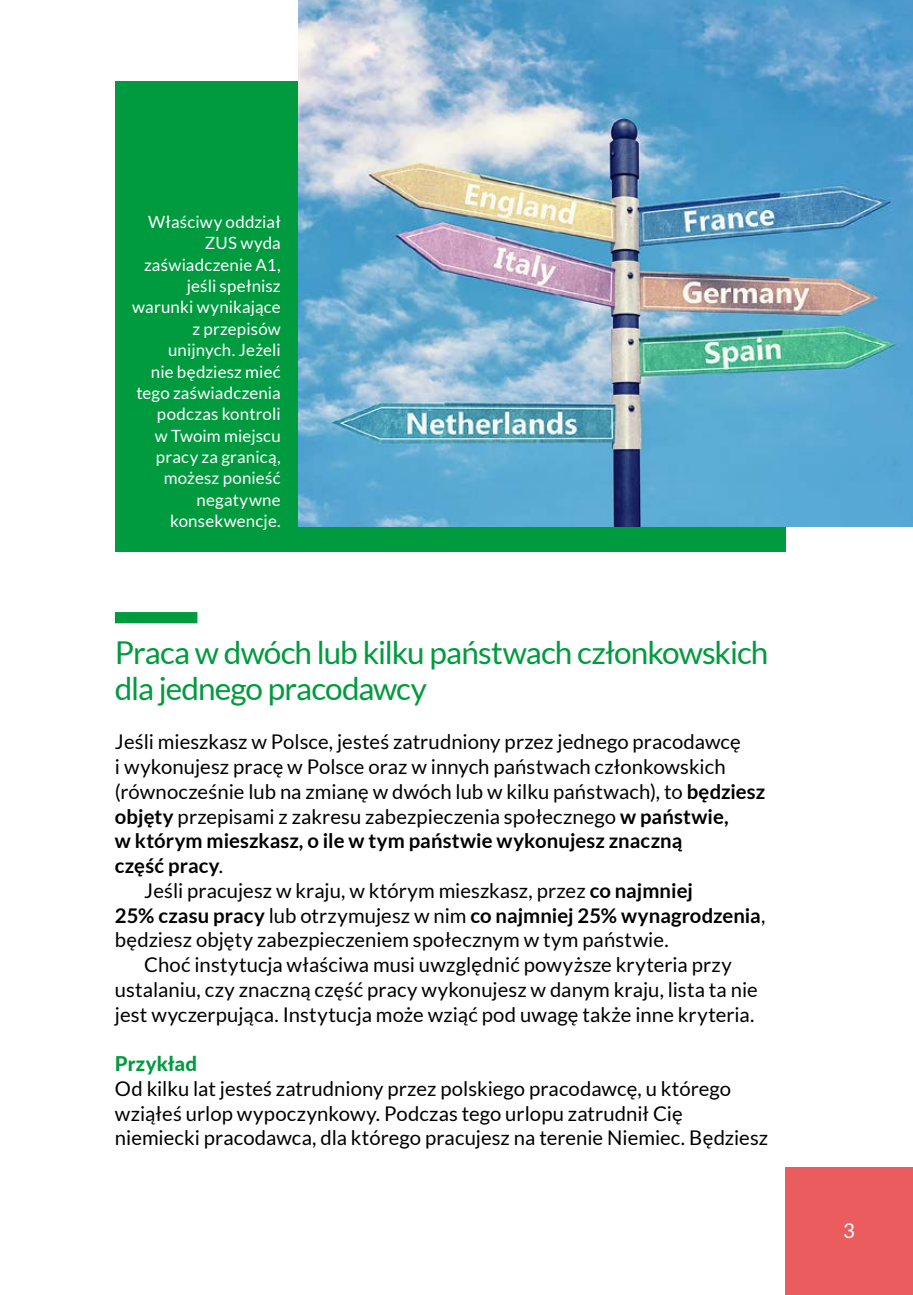
<style>
.page{position:relative;width:913px;height:1295px;background:#fff}
.page>*{position:absolute;margin:0;border:0;box-sizing:border-box;transform-origin:0 0}
.t1{font:31.5px/36px "Lato";letter-spacing:-.03em;color:#009b3e}
.t2{font:20.25px/24.8px "Lato";letter-spacing:.005em;color:#000}
.t3{font:700 20.25px "Lato";letter-spacing:.005em;color:#000}
.t4{font:800 20.25px "Lato";letter-spacing:.015em;color:#009b3e}
.t5{font:20.25px "Lato";color:#fff}
.t6{font:16.88px/21.4px "Lato";letter-spacing:.01em;color:#fff;text-align:right}
.s1{font-weight:700}
.s2{font-weight:400}
</style>
<div class="page">
<div style="left:784px;top:1168px;width:128px;height:127px;background:#eb5c5f"></div>
<div style="left:115px;top:612px;width:82px;height:11px;background:#009b3e"></div>
<div style="left:115px;top:81px;width:669px;height:470px;background:#009b3e"></div>
<img style="left:298px;top:0;width:614px;height:526px">
<p class="t6" style="left:132px;top:211px;width:150px">Właściwy oddział<br>ZUS wyda zaświadczenie A1, jeśli spełnisz warunki wynikające z przepisów unijnych. Jeżeli<br>nie będziesz mieć tego zaświadczenia podczas kontroli<br>w Twoim miejscu pracy za granicą, możesz ponieść negatywne konsekwencje.</p>
<h1 class="t1" style="left:115px;top:634px;width:654px">Praca w dwóch lub kilku państwach członkowskich dla jednego pracodawcy</h1>
<p class="t2" style="left:115px;top:729px;width:627px">Jeśli mieszkasz w Polsce, jesteś zatrudniony przez jednego pracodawcę</p>
<p class="t2" style="left:115px;top:754px;width:612px">i wykonujesz pracę w Polsce oraz w innych państwach członkowskich</p>
<p class="t2" style="left:115px;top:779px;width:651px">(równocześnie lub na zmianę w dwóch lub w kilku państwach), to <span class="s1">będziesz</span></p>
<p class="t2" style="left:115px;top:804px;width:615px"><span class="s1">objęty</span> przepisami z zakresu zabezpieczenia społecznego <span class="s1">w państwie,</span></p>
<p class="t3" style="left:115px;top:829px;width:568px">w którym mieszkasz, o ile w tym państwie wykonujesz znaczną</p>
<p class="t3" style="left:115px;top:854px;width:109px">część pracy<span class="s2">.</span></p>
<p class="t2" style="left:144px;top:878px;width:550px">Jeśli pracujesz w kraju, w którym mieszkasz, przez <span class="s1">co najmniej</span></p>
<p class="t3" style="left:115px;top:903px;width:651px">25% czasu pracy <span class="s2">lub otrzymujesz w nim</span> co najmniej 25% wynagrodzenia<span class="s2">,</span></p>
<p class="t2" style="left:115px;top:927px;width:555px">będziesz objęty zabezpieczeniem społecznym w tym państwie.</p>
<p class="t2" style="left:144px;top:952px;width:588px">Choć instytucja właściwa musi uwzględnić powyższe kryteria przy</p>
<p class="t2" style="left:115px;top:977px;width:644px">ustalaniu, czy znaczną część pracy wykonujesz w danym kraju, lista ta nie</p>
<p class="t2" style="left:115px;top:1002px;width:640px">jest wyczerpująca. Instytucja może wziąć pod uwagę także inne kryteria.</p>
<p class="t4" style="left:115px;top:1048px;width:84px">Przykład</p>
<p class="t2" style="left:115px;top:1076px;width:654px">Od kilku lat jesteś zatrudniony przez polskiego pracodawcę, u którego wziąłeś urlop wypoczynkowy. Podczas tego urlopu zatrudnił Cię niemiecki pracodawca, dla którego pracujesz na terenie Niemiec. Będziesz</p>
<p class="t5" style="left:842px;top:1219px;width:13px">3</p>
</div>
